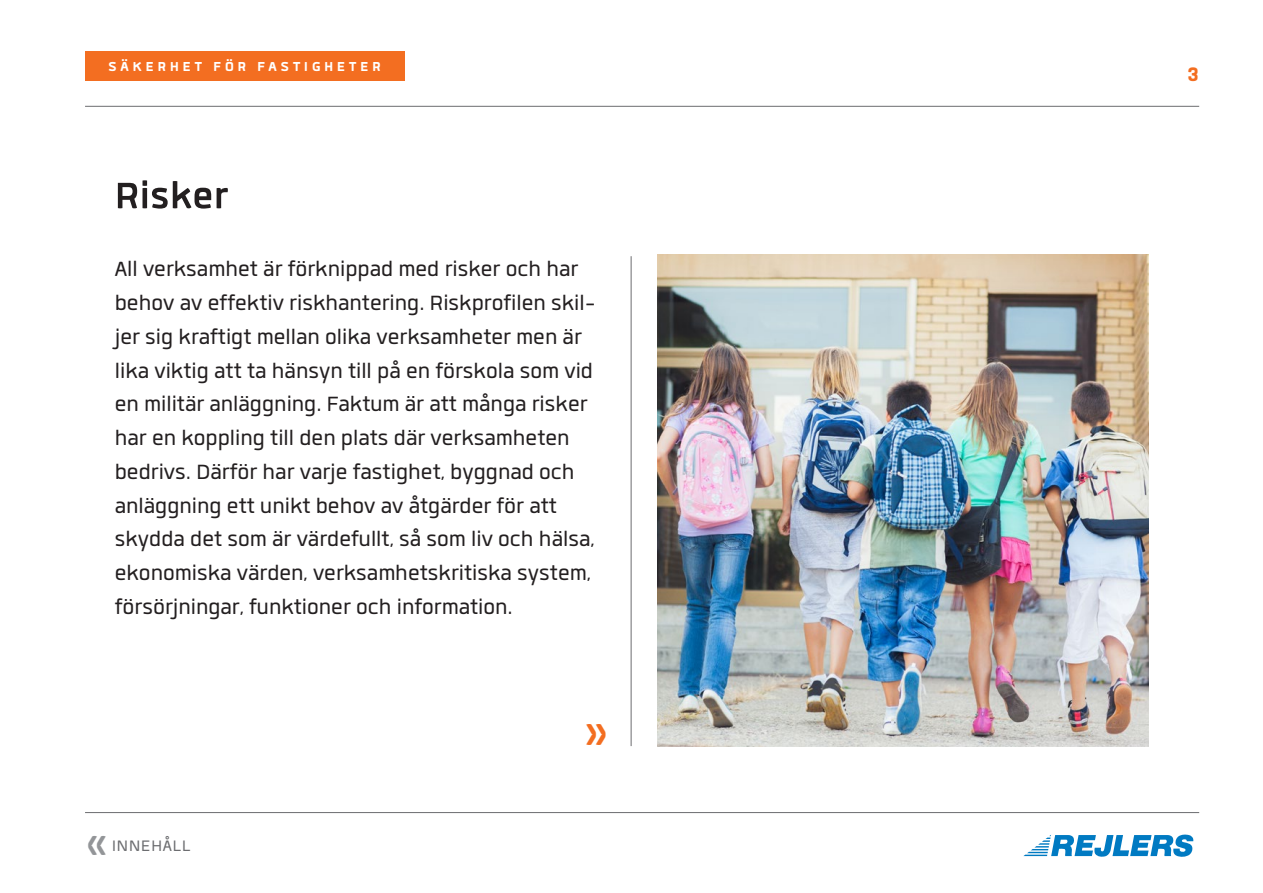
<style>
.page{position:relative;width:1263px;height:893px;background:#fff}
.page>*{position:absolute;margin:0;border:0;box-sizing:border-box;transform-origin:0 0}
.Rubrik{font:700 51px "Quan";color:#231f20}
.Underubrik_3{font:700 49.5px "Quan";color:#f36e21}
.Brödtext{font:28.5px/33.8px "Quan";color:#231f20}
.paginering{font:800 27px "Quan";color:#f36e21}
.t1{font:21px "Quan";letter-spacing:.04em;color:#6c6d70}
.t2{font:800 18px "Quan";letter-spacing:.225em;color:#fff}
</style>
<div class="page">
<svg style="left:1023px;top:835px;width:170px;height:22px"></svg>
<hr style="left:85px;top:812px;width:1114px;height:1px;background:#6c6d70">
<hr style="left:85px;top:106px;width:1114px;height:1px;background:#6c6d70">
<div style="left:85px;top:51px;width:319px;height:30px;background:#f36e21"></div>
<img style="left:657px;top:255px;width:491px;height:491px">
<hr style="left:631px;top:256px;width:1px;height:490px;background:#6c6d70">
<p class="t2" style="left:108px;top:57px;width:274px">SÄKERHET FÖR FASTIGHETER</p>
<p class="t2" style="left:103px;top:57px;width:178px">KURSINFORMATION</p>
<p class="Rubrik" style="left:115px;top:171px;width:115px">Risker</p>
<p class="Brödtext" style="left:115px;top:252px;width:482px">All verksamhet är förknippad med risker och har behov av effektiv riskhantering. Riskprofilen skil&shy;jer sig kraftigt mellan olika verksamheter men är lika viktig att ta hänsyn till på en förskola som vid en militär anläggning. Faktum är att många risker har en koppling till den plats där verksamheten bedrivs. Därför har varje fastighet, byggnad och anläggning ett unikt behov av åtgärder för att skydda det som är värdefullt, så som liv och hälsa, ekonomiska värden, verksamhetskritiska system, försörjningar, funktioner och information.</p>
<p class="t1" style="left:112px;top:836px;width:80px">INNEHÅLL</p>
<p class="Underubrik_3" style="left:583px;top:709px;width:27px">»</p>
<p class="paginering" style="left:1188px;top:61px;width:13px">3</p>
</div>
